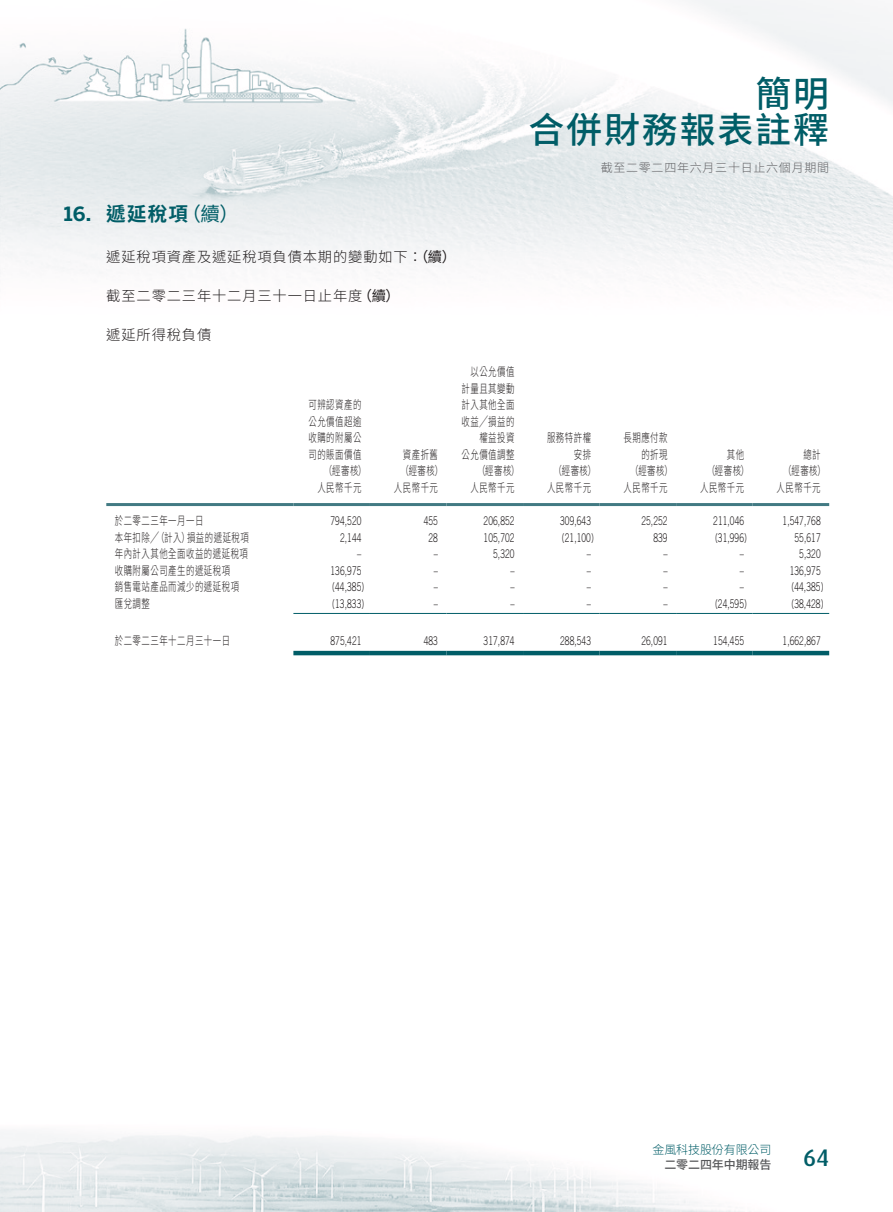
<style>
.page{position:relative;width:893px;height:1212px;background:#fff}
.page>*{position:absolute;margin:0;border:0;box-sizing:border-box;transform-origin:0 0}
.t1{font:500 36px/36px "Source Han Sans TC";letter-spacing:.05em;color:#005d67;text-align:right}
.t2{font:500 24px "Dax";color:#005d67}
.Heading_1{font:700 19.5px "Source Han Sans TC";color:#005d67}
.Heading_1-2{font:19.5px "Source Han Sans TC";color:#005d67}
.Heading_1-3{font:700 19.5px "Benton Sans";color:#005d67}
.Body_Text{font:300 14.25px "Source Han Sans TC";letter-spacing:.06em;color:#231f20}
.Body_Text-2{font:14.25px "Source Han Sans TC";color:#231f20}
.Body_Text-3{font:300 12px "Source Han Sans TC";letter-spacing:.06em;color:#231f20;scale:.7 1}
.Body_Text-4{font:300 12px "Trade Gothic LT Std";letter-spacing:.01em;color:#231f20;scale:.7 1}
.t3{font:300 12px "Source Han Sans TC";letter-spacing:.06em;color:#636366}
.t4{font:300 12px "Source Han Sans TC";letter-spacing:-.01em;color:#005d67}
.t5{font:500 12px "Source Han Sans TC";letter-spacing:-.01em;color:#57585a}
.s1{font-weight:400}
</style>
<div class="page">
<img style="left:0;top:0;width:893px;height:1212px">
<hr style="left:106px;top:503px;width:187px;height:3px;background:#427a83">
<hr style="left:293px;top:503px;width:77px;height:3px;background:#427a83">
<hr style="left:370px;top:503px;width:76px;height:3px;background:#427a83">
<hr style="left:446px;top:503px;width:77px;height:3px;background:#427a83">
<hr style="left:523px;top:503px;width:77px;height:3px;background:#427a83">
<hr style="left:600px;top:503px;width:76px;height:3px;background:#427a83">
<hr style="left:676px;top:503px;width:77px;height:3px;background:#427a83">
<hr style="left:753px;top:503px;width:76px;height:3px;background:#427a83">
<hr style="left:293px;top:613px;width:77px;height:1px;background:#005d67">
<hr style="left:370px;top:613px;width:76px;height:1px;background:#005d67">
<hr style="left:446px;top:613px;width:77px;height:1px;background:#005d67">
<hr style="left:523px;top:613px;width:77px;height:1px;background:#005d67">
<hr style="left:600px;top:613px;width:76px;height:1px;background:#005d67">
<hr style="left:676px;top:613px;width:77px;height:1px;background:#005d67">
<hr style="left:753px;top:613px;width:76px;height:1px;background:#005d67">
<hr style="left:293px;top:651px;width:77px;height:4px;background:#005d67">
<hr style="left:370px;top:651px;width:76px;height:4px;background:#005d67">
<hr style="left:446px;top:651px;width:77px;height:4px;background:#005d67">
<hr style="left:523px;top:651px;width:77px;height:4px;background:#005d67">
<hr style="left:600px;top:651px;width:76px;height:4px;background:#005d67">
<hr style="left:676px;top:651px;width:77px;height:4px;background:#005d67">
<hr style="left:753px;top:651px;width:76px;height:4px;background:#005d67">
<p class="Heading_1-3" style="left:64px;top:203px;width:29px">16.</p>
<h1 class="t1" style="left:528px;top:77px;width:302px">簡明<br>合併財務報表註釋</h1>
<p class="t3" style="left:601px;top:161px;width:230px">截至二零二四年六月三十日止六個月期間</p>
<p class="Heading_1-2" style="left:181px;top:203px;width:59px">（續(</p>
<p class="Heading_1" style="left:106px;top:203px;width:83px">遞延稅項</p>
<p class="Body_Text" style="left:106px;top:249px;width:351px">遞延稅項資產及遞延稅項負債本期的變動如下<span class="s1">（</span>：<span class="s1">續(</span></p>
<p class="Body_Text-2" style="left:358px;top:288px;width:44px">（續(</p>
<p class="Body_Text" style="left:106px;top:288px;width:258px">截至二零二三年十二月三十一日止年度</p>
<p class="Body_Text" style="left:106px;top:327px;width:106px">遞延所得稅負債</p>
<p class="Body_Text-3" style="left:308px;top:398px;width:77px">可辨認資產的</p>
<p class="Body_Text-3" style="left:308px;top:415px;width:77px">公允價值超逾</p>
<p class="Body_Text-3" style="left:308px;top:431px;width:77px">收購的附屬公</p>
<p class="Body_Text-3" style="left:308px;top:448px;width:77px">司的賬面價值</p>
<p class="Body_Text-3" style="left:403px;top:448px;width:52px">資產折舊</p>
<p class="Body_Text-3" style="left:470px;top:365px;width:64px">以公允價值</p>
<p class="Body_Text-3" style="left:462px;top:382px;width:77px">計量且其變動</p>
<p class="Body_Text-3" style="left:462px;top:398px;width:77px">計入其他全面</p>
<p class="Body_Text-3" style="left:462px;top:415px;width:77px">收益╱損益的</p>
<p class="Body_Text-3" style="left:479px;top:431px;width:52px">權益投資</p>
<p class="Body_Text-3" style="left:462px;top:448px;width:77px">公允價值調整</p>
<p class="Body_Text-3" style="left:547px;top:431px;width:64px">服務特許權</p>
<p class="Body_Text-3" style="left:574px;top:448px;width:26px">安排</p>
<p class="Body_Text-3" style="left:624px;top:431px;width:64px">長期應付款</p>
<p class="Body_Text-3" style="left:641px;top:448px;width:39px">的折現</p>
<p class="Body_Text-3" style="left:727px;top:448px;width:26px">其他</p>
<p class="Body_Text-3" style="left:803px;top:448px;width:26px">總計</p>
<p class="Body_Text-3" style="left:324px;top:464px;width:62px">（經審核）</p>
<p class="Body_Text-3" style="left:401px;top:464px;width:62px">（經審核）</p>
<p class="Body_Text-3" style="left:477px;top:464px;width:62px">（經審核）</p>
<p class="Body_Text-3" style="left:554px;top:464px;width:62px">（經審核）</p>
<p class="Body_Text-3" style="left:630px;top:464px;width:62px">（經審核）</p>
<p class="Body_Text-3" style="left:707px;top:464px;width:62px">（經審核）</p>
<p class="Body_Text-3" style="left:783px;top:464px;width:62px">（經審核(</p>
<p class="Body_Text-3" style="left:317px;top:481px;width:64px">人民幣千元</p>
<p class="Body_Text-3" style="left:394px;top:481px;width:64px">人民幣千元</p>
<p class="Body_Text-3" style="left:470px;top:481px;width:64px">人民幣千元</p>
<p class="Body_Text-3" style="left:547px;top:481px;width:64px">人民幣千元</p>
<p class="Body_Text-3" style="left:624px;top:481px;width:64px">人民幣千元</p>
<p class="Body_Text-3" style="left:700px;top:481px;width:64px">人民幣千元</p>
<p class="Body_Text-3" style="left:777px;top:481px;width:64px">人民幣千元</p>
<p class="Body_Text-3" style="left:115px;top:514px;width:128px">於二零二三年一月一日</p>
<p class="Body_Text-4" style="left:330px;top:514px;width:46px">794,520</p>
<p class="Body_Text-4" style="left:424px;top:514px;width:22px">455</p>
<p class="Body_Text-4" style="left:484px;top:514px;width:46px">206,852</p>
<p class="Body_Text-4" style="left:560px;top:514px;width:46px">309,643</p>
<p class="Body_Text-4" style="left:641px;top:514px;width:39px">25,252</p>
<p class="Body_Text-4" style="left:713px;top:514px;width:46px">211,046</p>
<p class="Body_Text-4" style="left:783px;top:514px;width:56px">1,547,768</p>
<p class="Body_Text-3" style="left:115px;top:531px;width:109px">本年扣除╱（計入）</p>
<p class="Body_Text-3" style="left:187px;top:531px;width:90px">損益的遞延稅項</p>
<p class="Body_Text-4" style="left:340px;top:530px;width:32px">2,144</p>
<p class="Body_Text-4" style="left:429px;top:530px;width:15px">28</p>
<p class="Body_Text-4" style="left:484px;top:530px;width:46px">105,702</p>
<p class="Body_Text-4" style="left:562px;top:530px;width:47px">)21,100(</p>
<p class="Body_Text-4" style="left:653px;top:530px;width:22px">839</p>
<p class="Body_Text-4" style="left:715px;top:530px;width:47px">)31,996(</p>
<p class="Body_Text-4" style="left:794px;top:530px;width:39px">55,617</p>
<p class="Body_Text-3" style="left:115px;top:547px;width:192px">年內計入其他全面收益的遞延稅項</p>
<p class="Body_Text-4" style="left:357px;top:547px;width:7px">–</p>
<p class="Body_Text-4" style="left:434px;top:547px;width:7px">–</p>
<p class="Body_Text-4" style="left:493px;top:547px;width:32px">5,320</p>
<p class="Body_Text-4" style="left:587px;top:547px;width:7px">–</p>
<p class="Body_Text-4" style="left:663px;top:547px;width:7px">–</p>
<p class="Body_Text-4" style="left:740px;top:547px;width:7px">–</p>
<p class="Body_Text-4" style="left:799px;top:547px;width:32px">5,320</p>
<p class="Body_Text-3" style="left:115px;top:564px;width:166px">收購附屬公司產生的遞延稅項</p>
<p class="Body_Text-4" style="left:330px;top:563px;width:46px">136,975</p>
<p class="Body_Text-4" style="left:434px;top:563px;width:7px">–</p>
<p class="Body_Text-4" style="left:510px;top:563px;width:7px">–</p>
<p class="Body_Text-4" style="left:587px;top:563px;width:7px">–</p>
<p class="Body_Text-4" style="left:663px;top:563px;width:7px">–</p>
<p class="Body_Text-4" style="left:740px;top:563px;width:7px">–</p>
<p class="Body_Text-4" style="left:790px;top:563px;width:46px">136,975</p>
<p class="Body_Text-3" style="left:115px;top:580px;width:179px">銷售電站產品而減少的遞延稅項</p>
<p class="Body_Text-4" style="left:332px;top:580px;width:47px">)44,385(</p>
<p class="Body_Text-4" style="left:434px;top:580px;width:7px">–</p>
<p class="Body_Text-4" style="left:510px;top:580px;width:7px">–</p>
<p class="Body_Text-4" style="left:587px;top:580px;width:7px">–</p>
<p class="Body_Text-4" style="left:663px;top:580px;width:7px">–</p>
<p class="Body_Text-4" style="left:740px;top:580px;width:7px">–</p>
<p class="Body_Text-4" style="left:791px;top:580px;width:47px">)44,385(</p>
<p class="Body_Text-3" style="left:115px;top:597px;width:52px">匯兌調整</p>
<p class="Body_Text-4" style="left:332px;top:596px;width:47px">)13,833(</p>
<p class="Body_Text-4" style="left:434px;top:596px;width:7px">–</p>
<p class="Body_Text-4" style="left:510px;top:596px;width:7px">–</p>
<p class="Body_Text-4" style="left:587px;top:596px;width:7px">–</p>
<p class="Body_Text-4" style="left:663px;top:596px;width:7px">–</p>
<p class="Body_Text-4" style="left:715px;top:596px;width:47px">)24,595(</p>
<p class="Body_Text-4" style="left:791px;top:596px;width:47px">)38,428(</p>
<p class="Body_Text-3" style="left:115px;top:634px;width:166px">於二零二三年十二月三十一日</p>
<p class="Body_Text-4" style="left:330px;top:634px;width:46px">875,421</p>
<p class="Body_Text-4" style="left:424px;top:634px;width:22px">483</p>
<p class="Body_Text-4" style="left:484px;top:634px;width:46px">317,874</p>
<p class="Body_Text-4" style="left:560px;top:634px;width:46px">288,543</p>
<p class="Body_Text-4" style="left:641px;top:634px;width:39px">26,091</p>
<p class="Body_Text-4" style="left:713px;top:634px;width:46px">154,455</p>
<p class="Body_Text-4" style="left:783px;top:634px;width:56px">1,662,867</p>
<p class="t4" style="left:652px;top:1143px;width:120px">金風科技股份有限公司</p>
<h2 class="t2" style="left:803px;top:1144px;width:27px">64</h2>
<p class="t5" style="left:664px;top:1158px;width:109px">二零二四年中期報告</p>
</div>
